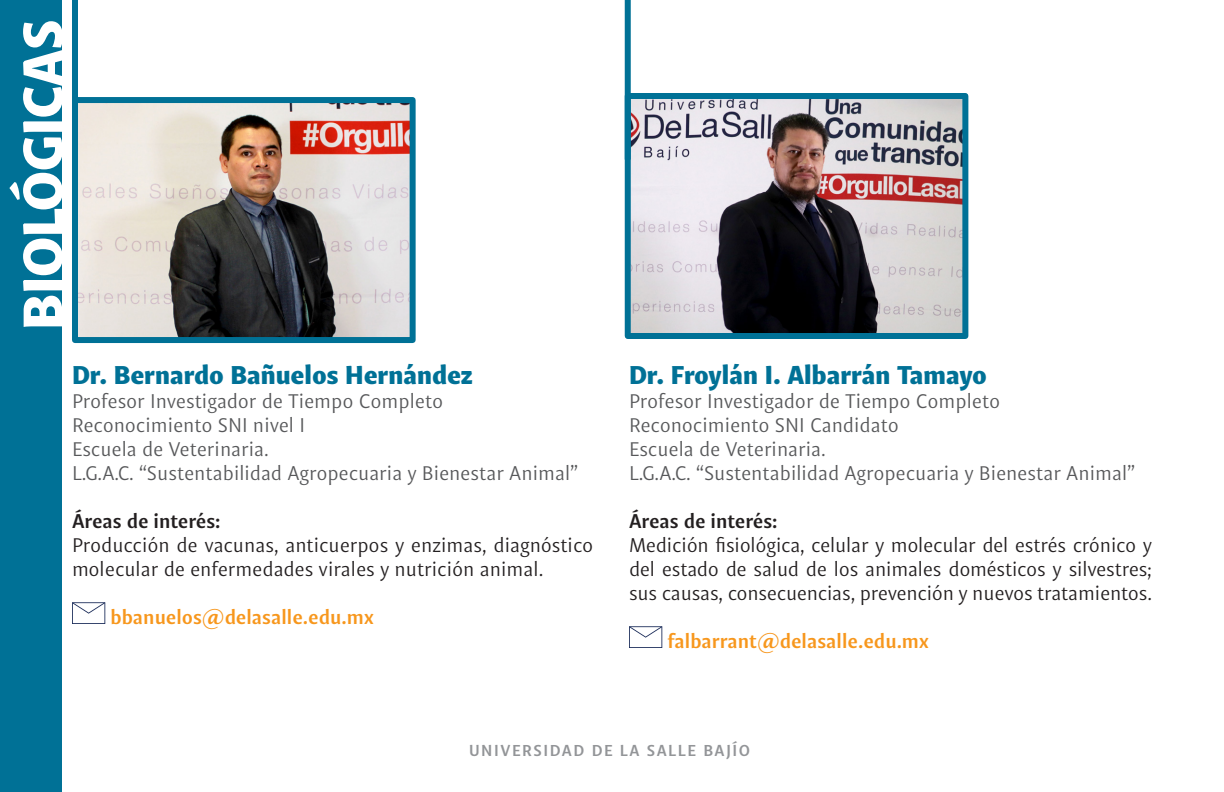
<style>
.page{position:relative;width:1224px;height:792px;background:#fff}
.page>*{position:absolute;margin:0;border:0;box-sizing:border-box;transform-origin:0 0}
.t1{font:900 56px "Indivisa Text Sans";color:#fff}
.t2{font:900 26px "Indivisa Text Sans";color:#007196}
.t3{font:20px "Indivisa Text Sans";color:#57585a}
.t4{font:20px/24px "Indivisa Text Sans";letter-spacing:-.005em;color:#231f20}
.t5{font:700 20px "Indivisa Text Sans";color:#f7971d}
.t6{font:700 20px "Indivisa Text Sans";color:#231f20}
.t7{font:700 16px "Indivisa Text Sans";letter-spacing:.1em;color:#939598}
</style>
<div class="page">
<div style="left:0;top:0;width:61px;height:792px;background:#007196"></div>
<svg style="left:72px;top:602px;width:33px;height:22px"></svg>
<img style="left:79px;top:104px;width:330px;height:232px">
<div style="left:72px;top:97px;width:344px;height:246px;border:6px solid #007196"></div>
<div style="left:72px;top:0;width:6px;height:164px;background:#007196"></div>
<svg style="left:629px;top:626px;width:33px;height:22px"></svg>
<img style="left:632px;top:100px;width:329px;height:232px">
<div style="left:625px;top:93px;width:343px;height:246px;border:6px solid #007196"></div>
<div style="left:625px;top:0;width:6px;height:160px;background:#007196"></div>
<h1 class="t1" style="left:-7px;top:330px;width:313px;rotate:-90deg">BIOLÓGICAS</h1>
<p class="t2" style="left:72px;top:352px;width:402px">Dr. Bernardo Bañuelos Hernández</p>
<p class="t3" style="left:72px;top:385px;width:373px">Profesor Investigador de Tiempo Completo</p>
<p class="t3" style="left:72px;top:409px;width:235px">Reconocimiento SNI nivel I</p>
<p class="t3" style="left:72px;top:433px;width:198px">Escuela de Veterinaria.</p>
<p class="t3" style="left:72px;top:457px;width:508px">L.G.A.C. “Sustentabilidad Agropecuaria y Bienestar Animal”</p>
<p class="t6" style="left:72px;top:504px;width:150px">Áreas de interés:</p>
<p class="t4" style="left:72px;top:532px;width:523px">Producción de vacunas, anticuerpos y enzimas, diagnóstico molecular de enfermedades virales y nutrición animal.</p>
<p class="t5" style="left:110px;top:600px;width:265px">bbanuelos@delasalle.edu.mx</p>
<p class="t2" style="left:629px;top:352px;width:359px">Dr. Froylán I. Albarrán Tamayo</p>
<p class="t3" style="left:629px;top:385px;width:373px">Profesor Investigador de Tiempo Completo</p>
<p class="t3" style="left:629px;top:409px;width:271px">Reconocimiento SNI Candidato</p>
<p class="t3" style="left:629px;top:433px;width:198px">Escuela de Veterinaria.</p>
<p class="t3" style="left:629px;top:457px;width:508px">L.G.A.C. “Sustentabilidad Agropecuaria y Bienestar Animal”</p>
<p class="t6" style="left:629px;top:504px;width:150px">Áreas de interés:</p>
<p class="t4" style="left:629px;top:532px;width:525px;text-align:justify">Medición fisiológica, celular y molecular del estrés crónico y del estado de salud de los animales domésticos y silvestres; sus causas, consecuencias, prevención y nuevos tratamientos.</p>
<p class="t5" style="left:667px;top:624px;width:263px">falbarrant@delasalle.edu.mx</p>
<p class="t7" style="left:469px;top:737px;width:283px">UNIVERSIDAD DE LA SALLE BAJÍO</p>
</div>
